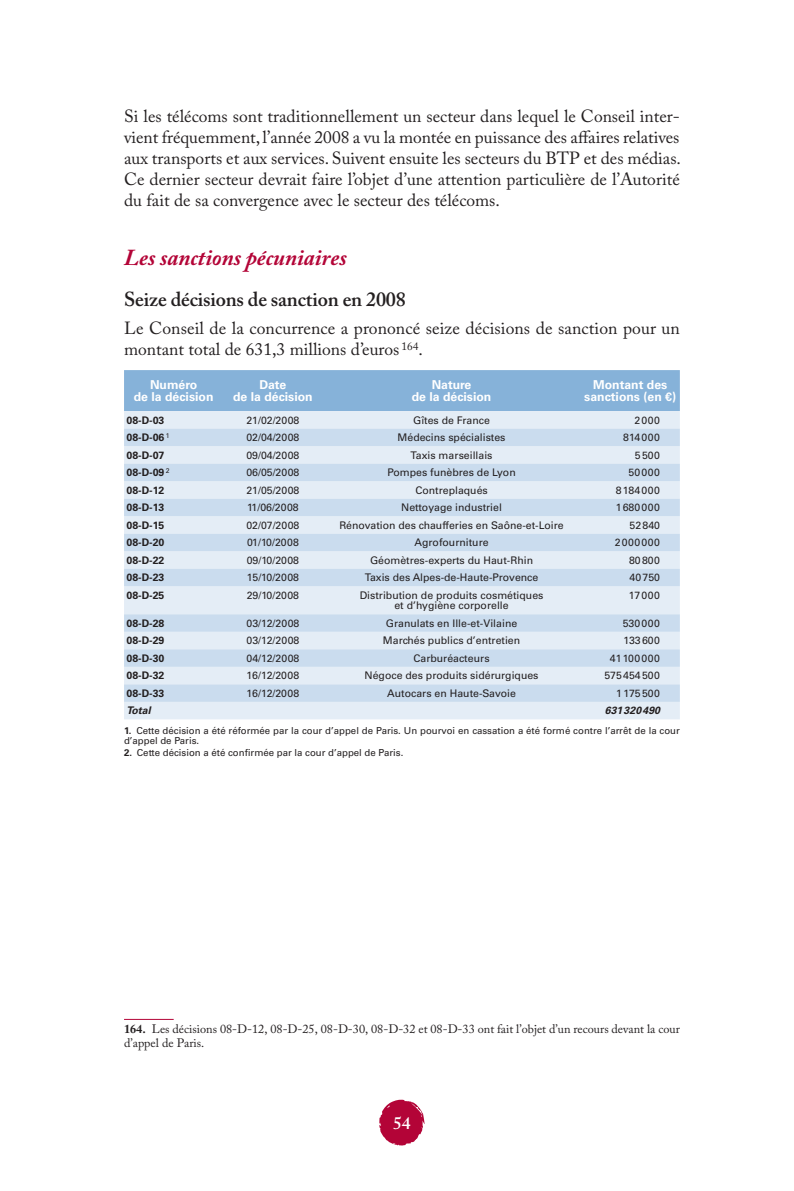
<style>
.page{position:relative;width:794px;height:1191px;background:#fff}
.page>*{position:absolute;margin:0;border:0;box-sizing:border-box;transform-origin:0 0}
.t1{font:italic 700 22.75px "Adobe Caslon Pro";color:#b30437}
.t2{font:600 20.12px "Adobe Caslon Pro";letter-spacing:-.01em;color:#231f20}
.t3{font:17.5px/21px "Adobe Caslon Pro";color:#231f20;text-align:justify}
.t4{font:600 17.5px "Adobe Caslon Pro";color:#fff}
.t5{font:12.25px/14px "Adobe Caslon Pro";color:#231f20}
.t6{font:700 12.25px/12.2px "Univers LT Std";color:#fff;text-align:center}
.t7{font:10.5px/10.5px "Univers LT Std";color:#231f20;text-align:center}
.t8{font:700 10.5px "Univers LT Std";color:#231f20}
.t9{font:10.5px "Univers LT Std";letter-spacing:.04em;color:#231f20}
.t10{font:italic 700 10.5px "Univers LT Std";color:#231f20}
.t11{font:10.5px "Univers LT Std";letter-spacing:.02em;color:#231f20}
.t12{font:9.62px/9.6px "Univers LT Std";color:#231f20}
.s1{font-weight:700}
</style>
<div class="page">
<svg style="left:379px;top:1099px;width:46px;height:47px"></svg>
<div style="left:124px;top:370px;width:556px;height:41px;background:#86b2d9"></div>
<div style="left:124px;top:411px;width:556px;height:308px;background:#e4edf6"></div>
<svg style="left:124px;top:428px;width:556px;height:274px;background:#d6e4f1"></svg>
<hr style="left:124px;top:1019px;width:50px;height:1px;background:#b30437">
<p class="t3" style="left:124px;top:105px;width:558px">Si les télécoms sont traditionnellement un secteur dans lequel le Conseil inter‑ vient fréquemment, l’année 2008 a vu la montée en puissance des affaires relatives aux transports et aux services. Suivent ensuite les secteurs du BTP et des médias.<br>Ce dernier secteur devrait faire l’objet d’une attention particulière de l’Autorité du fait de sa convergence avec le secteur des télécoms.</p>
<h1 class="t1" style="left:124px;top:244px;width:224px">Les sanctions pécuniaires</h1>
<h2 class="t2" style="left:124px;top:287px;width:283px">Seize décisions de sanction en 2008</h2>
<h3 class="t3" style="left:124px;top:318px;width:557px">Le Conseil de la concurrence a prononcé seize décisions de sanction pour un montant total de 631,3 millions d’euros <sup>164</sup>.</h3>
<p class="t6" style="left:134px;top:378px;width:81px">Numéro<br>de la décision</p>
<p class="t6" style="left:233px;top:378px;width:81px">Date<br>de la décision</p>
<p class="t6" style="left:412px;top:378px;width:81px">Nature<br>de la décision</p>
<p class="t6" style="left:584px;top:378px;width:93px">Montant des sanctions (en €)</p>
<p class="t8" style="left:126px;top:414px;width:39px">08‑D‑03</p>
<p class="t7" style="left:246px;top:415px;width:54px">21/02/2008</p>
<p class="t7" style="left:413px;top:415px;width:78px">Gîtes de France</p>
<p class="t7" style="left:634px;top:415px;width:27px">2000</p>
<p class="t8" style="left:126px;top:431px;width:45px">08‑D‑06 <sup>1</sup></p>
<p class="t7" style="left:246px;top:432px;width:54px">02/04/2008</p>
<p class="t7" style="left:397px;top:432px;width:109px">Médecins spécialistes</p>
<p class="t7" style="left:623px;top:432px;width:38px">814000</p>
<p class="t8" style="left:126px;top:449px;width:39px">08‑D‑07</p>
<p class="t7" style="left:246px;top:450px;width:54px">09/04/2008</p>
<p class="t7" style="left:410px;top:450px;width:83px">Taxis marseillais</p>
<p class="t7" style="left:635px;top:450px;width:27px">5500</p>
<p class="t8" style="left:126px;top:466px;width:45px">08‑D‑09 <sup>2</sup></p>
<p class="t7" style="left:246px;top:467px;width:54px">06/05/2008</p>
<p class="t7" style="left:387px;top:467px;width:130px">Pompes funèbres de Lyon</p>
<p class="t7" style="left:628px;top:467px;width:33px">50000</p>
<p class="t8" style="left:126px;top:484px;width:39px">08‑D‑12</p>
<p class="t7" style="left:246px;top:485px;width:54px">21/05/2008</p>
<p class="t7" style="left:415px;top:485px;width:74px">Contreplaqués</p>
<p class="t9" style="left:616px;top:484px;width:46px">8184000</p>
<p class="t8" style="left:126px;top:501px;width:39px">08‑D‑13</p>
<p class="t7" style="left:247px;top:502px;width:53px">11/06/2008</p>
<p class="t7" style="left:401px;top:502px;width:102px">Nettoyage industriel</p>
<p class="t9" style="left:615px;top:501px;width:46px">1680000</p>
<p class="t8" style="left:126px;top:519px;width:39px">08‑D‑15</p>
<p class="t7" style="left:246px;top:520px;width:54px">02/07/2008</p>
<p class="t7" style="left:339px;top:520px;width:226px">Rénovation des chaufferies en Saône-et-Loire</p>
<p class="t7" style="left:629px;top:520px;width:32px">52840</p>
<p class="t8" style="left:126px;top:536px;width:39px">08‑D‑20</p>
<p class="t7" style="left:247px;top:537px;width:53px">01/10/2008</p>
<p class="t7" style="left:414px;top:537px;width:76px">Agrofourniture</p>
<p class="t9" style="left:615px;top:536px;width:47px">2000000</p>
<p class="t8" style="left:126px;top:554px;width:39px">08‑D‑22</p>
<p class="t7" style="left:247px;top:555px;width:54px">09/10/2008</p>
<p class="t7" style="left:370px;top:555px;width:165px">Géomètres-experts du Haut-Rhin</p>
<p class="t7" style="left:629px;top:555px;width:32px">80800</p>
<p class="t8" style="left:126px;top:571px;width:39px">08‑D‑23</p>
<p class="t7" style="left:247px;top:572px;width:54px">15/10/2008</p>
<p class="t7" style="left:365px;top:572px;width:175px">Taxis des Alpes-de-Haute-Provence</p>
<p class="t7" style="left:629px;top:572px;width:32px">40750</p>
<p class="t8" style="left:126px;top:589px;width:39px">08‑D‑25</p>
<p class="t7" style="left:247px;top:590px;width:54px">29/10/2008</p>
<p class="t7" style="left:360px;top:590px;width:185px">Distribution de produits cosmétiques et d’hygiène corporelle</p>
<p class="t7" style="left:629px;top:590px;width:33px">17000</p>
<p class="t8" style="left:126px;top:617px;width:39px">08‑D‑28</p>
<p class="t7" style="left:246px;top:618px;width:54px">03/12/2008</p>
<p class="t7" style="left:386px;top:618px;width:133px">Granulats en Ille-et-Vilaine</p>
<p class="t7" style="left:623px;top:618px;width:39px">530000</p>
<p class="t8" style="left:126px;top:634px;width:39px">08‑D‑29</p>
<p class="t7" style="left:246px;top:635px;width:54px">03/12/2008</p>
<p class="t7" style="left:383px;top:635px;width:139px">Marchés publics d’entretien</p>
<p class="t7" style="left:623px;top:635px;width:38px">133600</p>
<p class="t8" style="left:126px;top:652px;width:39px">08‑D‑30</p>
<p class="t7" style="left:246px;top:653px;width:54px">04/12/2008</p>
<p class="t7" style="left:413px;top:653px;width:78px">Carburéacteurs</p>
<p class="t9" style="left:610px;top:652px;width:52px">41100000</p>
<p class="t8" style="left:126px;top:669px;width:39px">08‑D‑32</p>
<p class="t7" style="left:247px;top:670px;width:54px">16/12/2008</p>
<p class="t7" style="left:364px;top:670px;width:175px">Négoce des produits sidérurgiques</p>
<p class="t7" style="left:604px;top:670px;width:57px">575454500</p>
<p class="t8" style="left:126px;top:687px;width:39px">08‑D‑33</p>
<p class="t7" style="left:247px;top:688px;width:54px">16/12/2008</p>
<p class="t7" style="left:387px;top:688px;width:130px">Autocars en Haute-Savoie</p>
<p class="t11" style="left:616px;top:687px;width:45px">1175500</p>
<p class="t10" style="left:126px;top:704px;width:26px">Total</p>
<p class="t10" style="left:605px;top:704px;width:57px">631320490</p>
<p class="t12" style="left:124px;top:726px;width:557px"><span class="s1">1.</span> Cette décision a été réformée par la cour d’appel de Paris. Un pourvoi en cassation a été formé contre l’arrêt de la cour d’appel de Paris.</p>
<p class="t12" style="left:124px;top:747px;width:281px"><span class="s1">2.</span> Cette décision a été confirmée par la cour d’appel de Paris.</p>
<p class="t5" style="left:124px;top:1021px;width:557px"><span class="s1">164.</span> Les décisions 08-D-12, 08-D-25, 08-D-30, 08-D-32 et 08-D-33 ont fait l’objet d’un recours devant la cour d’appel de Paris.</p>
<h3 class="t4" style="left:393px;top:1112px;width:19px">54</h3>
</div>
